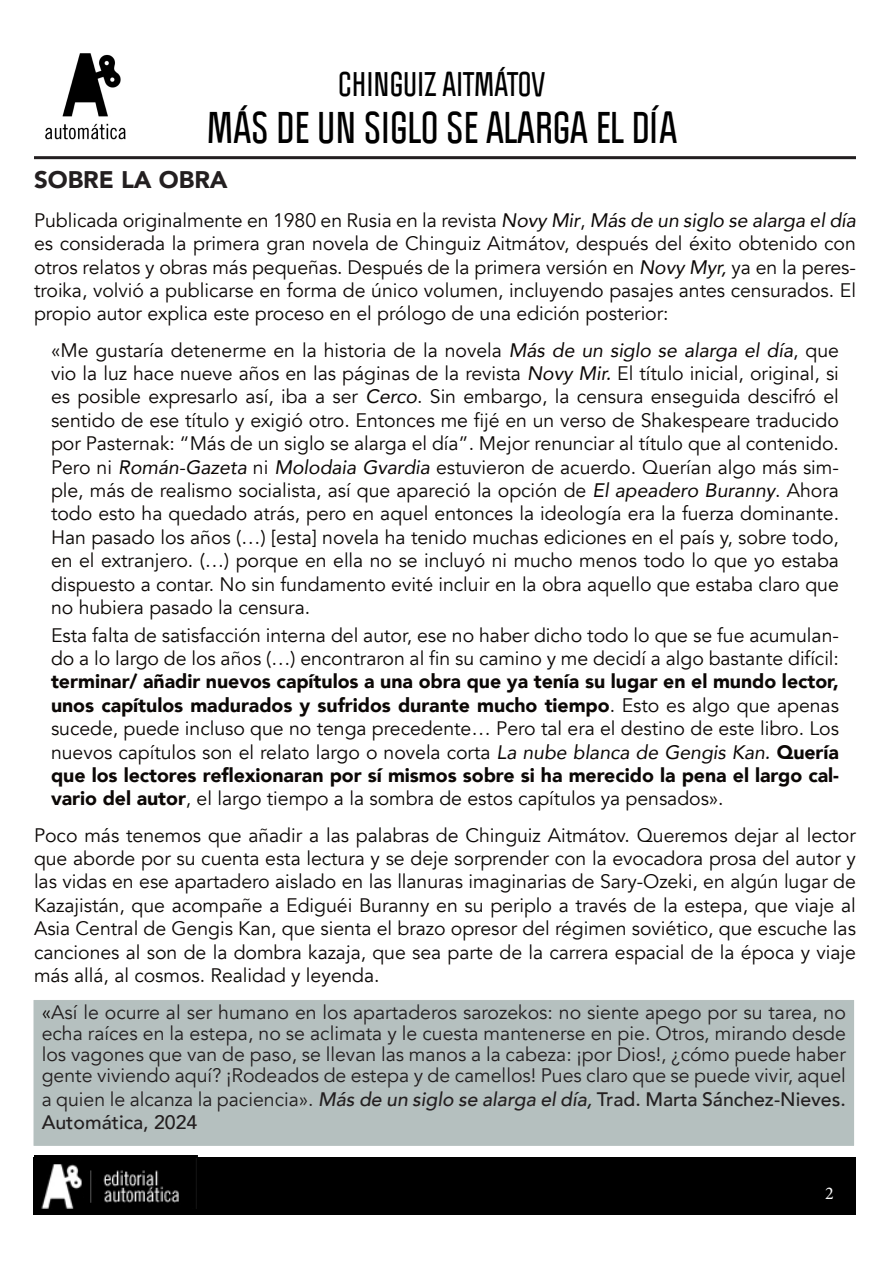
<style>
.page{position:relative;width:893px;height:1263px;background:#fff}
.page>*{position:absolute;margin:0;border:0;box-sizing:border-box;transform-origin:0 0}
.t1{font:700 39px "Politica";color:#000}
.t2{font:700 30px "Politica";color:#000}
.t3{font:900 24px "Avenir";color:#231f20}
.t4{font:19.5px/23.4px "Avenir";letter-spacing:-.005em;color:#0c0806;text-align:justify}
.Texto_Corrido_Automática{font:19.5px/21px "Avenir";color:#231f20;text-align:justify}
.Texto_Corrido_Automática-2{font:500 19.5px/23.4px "Avenir";color:#231f20}
.t5{font:18px "Minion Pro";color:#fff}
.s1{font-style:italic}
.s2{font-weight:900}
.s3{color:#0c0806}
.s4{font-weight:400}
</style>
<div class="page">
<img style="left:34px;top:1156px;width:163px;height:1px">
<hr style="left:34px;top:156px;width:822px;height:3px;background:#231f20">
<img style="left:45px;top:53px;width:81px;height:87px">
<div style="left:33px;top:999px;width:822px;height:147px;background:#b5c0bf"></div>
<div style="left:33px;top:999px;width:822px;height:147px;border:1px solid #fff"></div>
<div style="left:34px;top:1157px;width:822px;height:58px;background:#000"></div>
<img style="left:41px;top:1159px;width:156px;height:49px">
<p class="t2" style="left:338px;top:65px;width:209px">CHINGUIZ AITMÁTOV</p>
<p class="t1" style="left:206px;top:102px;width:472px">MÁS DE UN SIGLO SE ALARGA EL DÍA</p>
<p class="t3" style="left:34px;top:159px;width:195px">SOBRE LA OBRA</p>
<p class="t4" style="left:34px;top:209px;width:823px">Publicada originalmente en 1980 en Rusia en la revista <span class="s1">Novy Mir</span>, <span class="s1">Más de un siglo se alarga el día </span>es considerada la primera gran novela de Chinguiz Aitmátov, después del éxito obtenido con otros relatos y obras más pequeñas. Después de la primera versión en <span class="s1">Novy Myr,</span> ya en la peres&shy;troika, volvió a publicarse en forma de único volumen, incluyendo pasajes antes censurados. El propio autor explica este proceso en el prólogo de una edición posterior:</p>
<p class="t4" style="left:51px;top:338px;width:789px">«Me gustaría detenerme en la historia de la novela <span class="s1">Más de un siglo se alarga el día</span>, que vio la luz hace nueve años en las páginas de la revista <span class="s1">Novy Mir.</span> El título inicial, original, si es posible expresarlo así, iba a ser <span class="s1">Cerco</span>. Sin embargo, la censura enseguida descifró el sentido de ese título y exigió otro. Entonces me fijé en un verso de Shakespeare traducido por Pasternak: “Más de un siglo se alarga el día”. Mejor renunciar al título que al contenido.<br>Pero ni <span class="s1">Román-Gazeta</span> ni <span class="s1">Molodaia Gvardia</span> estuvieron de acuerdo. Querían algo más sim&shy;ple, más de realismo socialista, así que apareció la opción de <span class="s1">El apeadero Buranny</span>. Ahora todo esto ha quedado atrás, pero en aquel entonces la ideología era la fuerza dominante.<br>Han pasado los años (…) [esta] novela ha tenido muchas ediciones en el país y, sobre todo, en el extranjero. (…) porque en ella no se incluyó ni mucho menos todo lo que yo estaba dispuesto a contar. No sin fundamento evité incluir en la obra aquello que estaba claro que no hubiera pasado la censura.</p>
<p class="t4" style="left:51px;top:624px;width:789px">Esta falta de satisfacción interna del autor, ese no haber dicho todo lo que se fue acumulan&shy;do a lo largo de los años (…) encontraron al fin su camino y me decidí a algo bastante difícil: <span class="s2">terminar/ añadir nuevos capítulos a una obra que ya tenía su lugar en el mundo lector, unos capítulos madurados y sufridos durante mucho tiempo</span>. Esto es algo que apenas sucede, puede incluso que no tenga precedente… Pero tal era el destino de este libro. Los nuevos capítulos son el relato largo o novela corta <span class="s1">La nube blanca de Gengis Kan.</span> <span class="s2">Quería que los lectores reflexionaran por sí mismos sobre si ha merecido la pena el largo cal&shy;vario del autor</span>, el largo tiempo a la sombra de estos capítulos ya pensados».</p>
<p class="t4" style="left:34px;top:823px;width:823px">Poco más tenemos que añadir a las palabras de Chinguiz Aitmátov. Queremos dejar al lector que aborde por su cuenta esta lectura y se deje sorprender con la evocadora prosa del autor y las vidas en ese apartadero aislado en las llanuras imaginarias de Sary-Ozeki, en algún lugar de Kazajistán, que acompañe a Ediguéi Buranny en su periplo a través de la estepa, que viaje al Asia Central de Gengis Kan, que sienta el brazo opresor del régimen soviético, que escuche las canciones al son de la dombra kazaja, que sea parte de la carrera espacial de la época y viaje más allá, al cosmos. Realidad y leyenda.</p>
<p class="Texto_Corrido_Automática" style="left:42px;top:1002px;width:806px"><span class="s3">«</span>Así le ocurre al ser humano en los apartaderos sarozekos: no siente apego por su tarea, no echa raíces en la estepa, no se aclimata y le cuesta mantenerse en pie. Otros, mirando desde los vagones que van de paso, se llevan las manos a la cabeza: ¡por Dios!, ¿cómo puede haber gente viviendo aquí? ¡Rodeados de estepa y de camellos! Pues claro que se puede vivir, aquel</p>
<p class="Texto_Corrido_Automática-2" style="left:42px;top:1086px;width:806px"><span class="s4">a quien le alcanza la paciencia».</span> <span class="s1">Más de un siglo se alarga el día,</span> Trad. Marta Sánchez-Nieves.<br>Automática, 2024</p>
<p class="t5" style="left:825px;top:1181px;width:10px">2</p>
</div>
